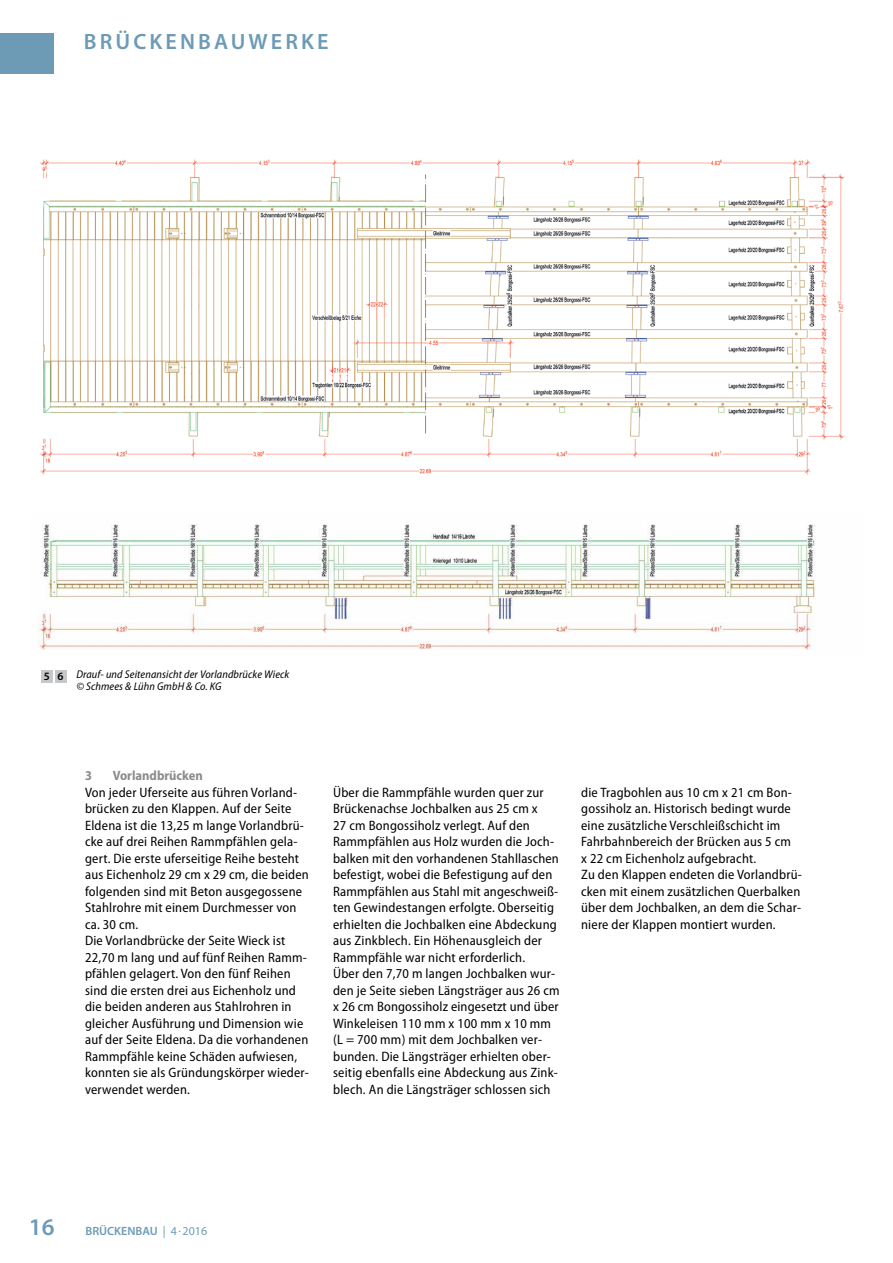
<style>
.page{position:relative;width:893px;height:1263px;background:#fff}
.page>*{position:absolute;margin:0;border:0;box-sizing:border-box;transform-origin:0 0}
.t1{font:600 24px "Myriad Pro";color:#6d9bb6}
.t2{font:600 22.2px "Myriad Pro";letter-spacing:.14em;color:#6d9bb6}
.t3{font:semi-condensed 13.65px/16.5px "Myriad Pro";letter-spacing:.015em;color:#000}
.t4{font:700 semi-condensed 13.5px "Myriad Pro";color:#8a8c8e}
.t5{font:600 12px "Myriad Pro";color:#6d9bb6}
.t6{font:italic semi-condensed 11.25px/12px "Myriad Pro";letter-spacing:.01em;color:#000}
.s1{font-weight:600;font-style:normal;font-stretch:normal}
.s2{font-weight:400}
</style>
<div class="page">
<div style="left:0;top:33px;width:54px;height:40px;background:#6d9bb6"></div>
<img style="left:40px;top:159px;width:805px;height:316px">
<img style="left:37px;top:524px;width:779px;height:126px">
<div style="left:42px;top:670px;width:11px;height:12px;background:#c7c8ca"></div>
<div style="left:55px;top:670px;width:11px;height:12px;background:#c7c8ca"></div>
<h2 class="t2" style="left:84px;top:29px;width:246px">BRÜCKENBAUWERKE</h2>
<p class="t6" style="left:76px;top:669px;width:214px;text-indent:-32px"><span class="s1">5 6</span> Drauf- und Seitenansicht der Vorlandbrücke Wieck © Schmees &amp; Lühn GmbH &amp; Co. KG</p>
<p class="t4" style="left:85px;top:768px;width:8px">3</p>
<p class="t4" style="left:113px;top:768px;width:92px">Vorlandbrücken</p>
<p class="t3" style="left:85px;top:784px;width:225px">Von jeder Uferseite aus führen Vorland&shy;brücken zu den Klappen. Auf der Seite Eldena ist die 13,25 m lange Vorlandbrü&shy;cke auf drei Reihen Rammpfählen gela&shy;gert. Die erste uferseitige Reihe besteht aus Eichenholz 29 cm x 29 cm, die beiden folgenden sind mit Beton ausgegossene Stahlrohre mit einem Durchmesser von ca. 30 cm.<br>Die Vorlandbrücke der Seite Wieck ist 22,70 m lang und auf fünf Reihen Ramm&shy;pfählen gelagert. Von den fünf Reihen sind die ersten drei aus Eichenholz und die beiden anderen aus Stahlrohren in gleicher Ausführung und Dimension wie auf der Seite Eldena. Da die vorhandenen Rammpfähle keine Schäden aufwiesen, konnten sie als Gründungskörper wieder&shy;verwendet werden.</p>
<p class="t3" style="left:333px;top:784px;width:228px">Über die Rammpfähle wurden quer zur Brückenachse Jochbalken aus 25 cm x<br>27 cm Bongossiholz verlegt. Auf den Rammpfählen aus Holz wurden die Joch&shy;balken mit den vorhandenen Stahllaschen befestigt, wobei die Befestigung auf den Rammpfählen aus Stahl mit angeschweiß&shy;ten Gewindestangen erfolgte. Oberseitig erhielten die Jochbalken eine Abdeckung aus Zinkblech. Ein Höhenausgleich der Rammpfähle war nicht erforderlich.<br>Über den 7,70 m langen Jochbalken wur&shy;den je Seite sieben Längsträger aus 26 cm x 26 cm Bongossiholz eingesetzt und über Winkeleisen 110 mm x 100 mm x 10 mm (L = 700 mm) mit dem Jochbalken ver&shy;bunden. Die Längsträger erhielten ober&shy;seitig ebenfalls eine Abdeckung aus Zink&shy;blech. An die Längsträger schlossen sich</p>
<p class="t3" style="left:581px;top:784px;width:222px">die Tragbohlen aus 10 cm x 21 cm Bon&shy;gossiholz an. Historisch bedingt wurde eine zusätzliche Verschleißschicht im Fahrbahnbereich der Brücken aus 5 cm<br>x 22 cm Eichenholz aufgebracht.<br>Zu den Klappen endeten die Vorlandbrü&shy;cken mit einem zusätzlichen Querbalken über dem Jochbalken, an dem die Schar&shy;niere der Klappen montiert wurden.</p>
<h1 class="t1" style="left:29px;top:1214px;width:27px">16</h1>
<p class="t5" style="left:86px;top:1224px;width:123px">BRÜCKENBAU <span class="s2">| 4</span><sup>.</sup><span class="s2">2016</span></p>
</div>
